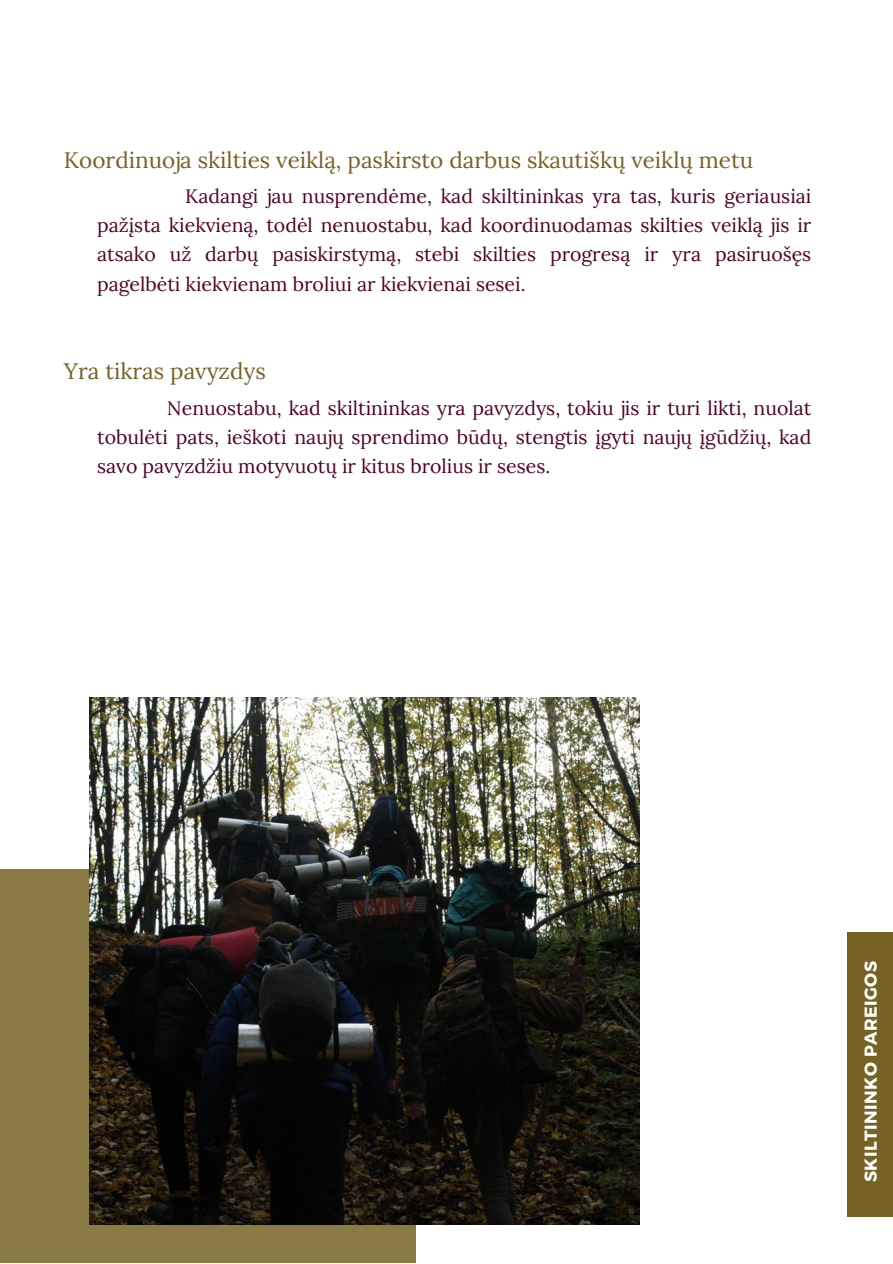
<style>
.page{position:relative;width:893px;height:1264px;background:#fff}
.page>*{position:absolute;margin:0;border:0;box-sizing:border-box;transform-origin:0 0}
.t1{font:22.5px "Lora";color:#766225}
.t2{font:19.5px/29.2px "Lora";color:#540026;text-align:justify}
.t3{font:700 17.25px "Montserrat";letter-spacing:.03em;color:#fff}
</style>
<div class="page">
<div style="left:0;top:869px;width:415px;height:393px;background:#8a7a46"></div>
<img style="left:89px;top:697px;width:550px;height:527px">
<div style="left:846px;top:932px;width:46px;height:284px;background:#766225"></div>
<p class="t1" style="left:64px;top:145px;width:690px">Koordinuoja skilties veiklą, paskirsto darbus skautiškų veiklų metu</p>
<p class="t2" style="left:97px;top:181px;width:715px;text-indent:88px">Kadangi jau nusprendėme, kad skiltininkas yra tas, kuris geriausiai pažįsta kiekvieną, todėl nenuostabu, kad koordinuodamas skilties veiklą jis ir atsako už darbų pasiskirstymą, stebi skilties progresą ir yra pasiruošęs pagelbėti kiekvienam broliui ar kiekvienai sesei.</p>
<p class="t1" style="left:64px;top:356px;width:203px">Yra tikras pavyzdys</p>
<p class="t2" style="left:97px;top:393px;width:715px;text-indent:70px">Nenuostabu, kad skiltininkas yra pavyzdys, tokiu jis ir turi likti, nuolat tobulėti pats, ieškoti naujų sprendimo būdų, stengtis įgyti naujų įgūdžių, kad savo pavyzdžiu motyvuotų ir kitus brolius ir seses.</p>
<p class="t3" style="left:859px;top:1182px;width:222px;rotate:-90deg">SKILTININKO PAREIGOS</p>
</div>
